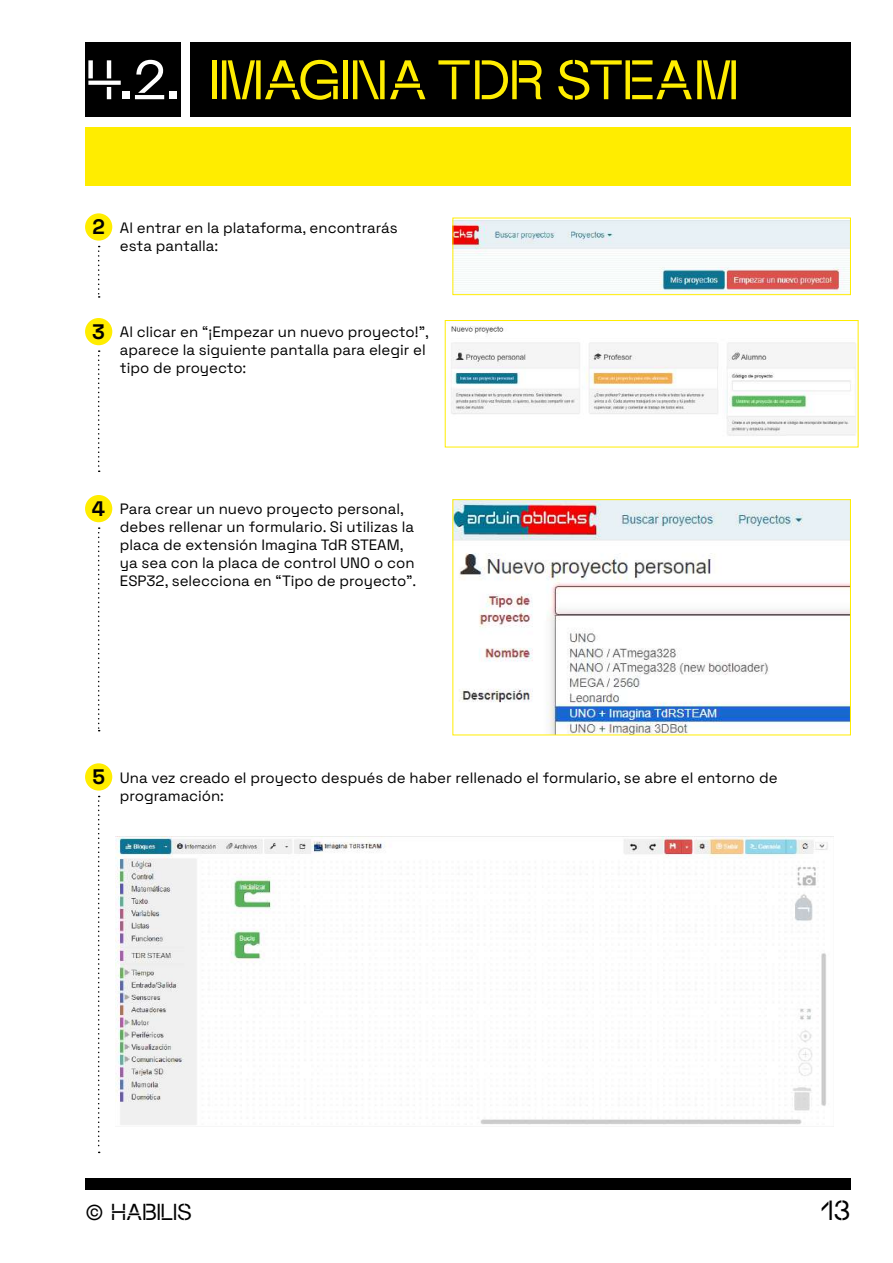
<style>
.page{position:relative;width:893px;height:1263px;background:#fff}
.page>*{position:absolute;margin:0;border:0;box-sizing:border-box;transform-origin:0 0}
.t1{font:54px "Maxeville Construct";letter-spacing:-.005em;color:#ffed00}
.t2{font:27px "Maxeville Construct";color:#000}
.t3{font:22.5px "Maxeville Construct";letter-spacing:-.015em;color:#000}
.t4{font:700 21px "Space Grotesk";color:#000}
.t5{font:15px/18px "Space Grotesk";color:#000}
.s1{color:#fff}
.s2{font-size:30px}
</style>
<div class="page">
<div style="left:85px;top:1178px;width:765px;height:11px;background:#000"></div>
<div style="left:190px;top:43px;width:660px;height:74px;background:#000"></div>
<div style="left:85px;top:43px;width:96px;height:74px;background:#000"></div>
<div style="left:85px;top:127px;width:765px;height:59px;background:#ffed00"></div>
<img style="left:454px;top:220px;width:395px;height:72px">
<div style="left:452px;top:218px;width:399px;height:77px;border:1px solid #ffed00"></div>
<img style="left:451px;top:326px;width:405px;height:110px">
<div style="left:445px;top:320px;width:413px;height:127px;border:1px solid #ffed00"></div>
<img style="left:454px;top:501px;width:395px;height:232px">
<div style="left:452px;top:499px;width:399px;height:236px;border:1px solid #ffed00"></div>
<svg style="left:98px;top:246px;width:2px;height:52px"></svg>
<svg style="left:98px;top:350px;width:2px;height:122px"></svg>
<svg style="left:98px;top:527px;width:2px;height:204px"></svg>
<div style="left:85px;top:213px;width:27px;height:28px;background:#ffed00;border-radius:50%"></div>
<div style="left:85px;top:318px;width:27px;height:27px;background:#ffed00;border-radius:50%"></div>
<div style="left:85px;top:495px;width:27px;height:27px;background:#ffed00;border-radius:50%"></div>
<img style="left:115px;top:837px;width:713px;height:288px">
<svg style="left:98px;top:796px;width:2px;height:357px"></svg>
<div style="left:85px;top:763px;width:27px;height:27px;background:#ffed00;border-radius:50%"></div>
<h1 class="t1" style="left:86px;top:44px;width:654px"><span class="s1">4.2.</span> IMAGINA TDR STEAM</h1>
<h3 class="t4" style="left:92px;top:210px;width:14px">2</h3>
<p class="t5" style="left:120px;top:218px;width:279px">Al entrar en la plataforma, encontrarás esta pantalla:</p>
<h3 class="t4" style="left:92px;top:315px;width:14px">3</h3>
<p class="t5" style="left:120px;top:322px;width:310px">Al clicar en “¡Empezar un nuevo proyecto!”, aparece la siguiente pantalla para elegir el tipo de proyecto:</p>
<h3 class="t4" style="left:92px;top:492px;width:15px">4</h3>
<p class="t5" style="left:120px;top:499px;width:298px">Para crear un nuevo proyecto personal, debes rellenar un formulario. Si utilizas la placa de extensión Imagina TdR STEAM, ya sea con la placa de control UNO o con ESP32, selecciona en “Tipo de proyecto”.</p>
<h3 class="t4" style="left:92px;top:760px;width:14px">5</h3>
<p class="t5" style="left:120px;top:767px;width:659px">Una vez creado el proyecto después de haber rellenado el formulario, se abre el entorno de programación:</p>
<h3 class="t3" style="left:85px;top:1196px;width:108px"><span class="s2">©</span> HABILIS</h3>
<h2 class="t2" style="left:821px;top:1193px;width:31px">13</h2>
</div>
